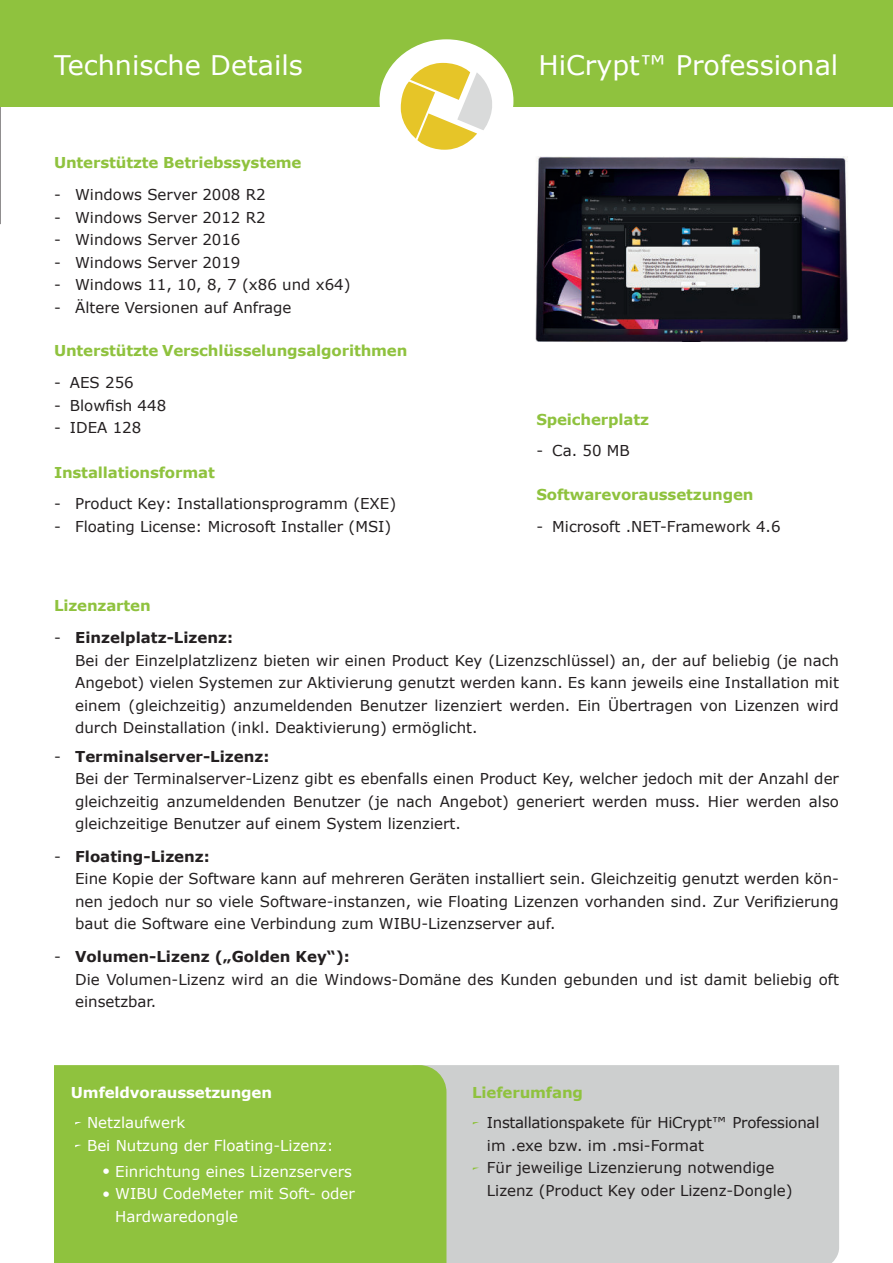
<style>
.page{position:relative;width:893px;height:1263px;background:#fff}
.page>*{position:absolute;margin:0;border:0;box-sizing:border-box;transform-origin:0 0}
.t1{font:27px "Verdana";color:#fff}
.t2{font:15px/22.5px "Verdana";color:#231f20}
.t3{font:700 15px "Verdana";letter-spacing:-.01em;color:#8fc23e}
.t4{font:15px/22.5px "Verdana";color:#fff}
.t5{font:700 15px "Verdana";color:#231f20}
.t6{font:700 15px "Verdana";letter-spacing:-.01em;color:#fff}
</style>
<div class="page">
<div style="left:446px;top:1065px;width:393px;height:198px;background:#cdcfcf"></div>
<div style="left:0;top:0;width:893px;height:106px;background:#8fc23e"></div>
<div style="left:379px;top:39px;width:134px;height:123px;background:#fff;border-radius:50%"></div>
<img style="left:410px;top:63px;width:60px;height:36px">
<img style="left:401px;top:82px;width:34px;height:57px">
<img style="left:417px;top:113px;width:60px;height:37px">
<svg style="left:457px;top:72px;width:35px;height:58px"></svg>
<div style="left:54px;top:1065px;width:392px;height:198px;background:#8fc23e"></div>
<svg style="left:75px;top:1122px;width:7px;height:2px"></svg>
<svg style="left:472px;top:1122px;width:7px;height:2px"></svg>
<svg style="left:472px;top:1167px;width:7px;height:3px"></svg>
<svg style="left:75px;top:1144px;width:7px;height:3px"></svg>
<img style="left:535px;top:157px;width:313px;height:184px">
<h1 class="t1" style="left:54px;top:54px;width:250px">Technische Details</h1>
<h1 class="t1" style="left:538px;top:54px;width:301px">HiCrypt™ Professional</h1>
<p class="t3" style="left:54px;top:157px;width:249px">Unterstützte Betriebssysteme</p>
<p class="t2" style="left:54px;top:185px;width:8px;text-align:justify">- - - - - -</p>
<p class="t2" style="left:75px;top:185px;width:277px">Windows Server 2008 R2<br>Windows Server 2012 R2<br>Windows Server 2016<br>Windows Server 2019<br>Windows 11, 10, 8, 7 (x86 und x64)<br>Ältere Versionen auf Anfrage</p>
<p class="t3" style="left:54px;top:345px;width:355px">Unterstützte Verschlüsselungsalgorithmen</p>
<p class="t2" style="left:54px;top:373px;width:8px;text-align:justify">- - -</p>
<p class="t2" style="left:70px;top:373px;width:98px">AES 256<br>Blowfish 448<br>IDEA 128</p>
<p class="t3" style="left:54px;top:466px;width:162px">Installationsformat</p>
<p class="t2" style="left:54px;top:494px;width:8px">- -</p>
<p class="t2" style="left:75px;top:494px;width:323px">Product Key: Installationsprogramm (EXE)<br>Floating License: Microsoft Installer (MSI)</p>
<p class="t3" style="left:54px;top:600px;width:98px">Lizenzarten</p>
<p class="t3" style="left:536px;top:413px;width:114px">Speicherplatz</p>
<p class="t2" style="left:536px;top:441px;width:8px">-</p>
<p class="t2" style="left:552px;top:441px;width:79px">Ca. 50 MB</p>
<p class="t3" style="left:536px;top:489px;width:219px">Softwarevoraussetzungen</p>
<p class="t2" style="left:536px;top:516px;width:8px">-</p>
<p class="t2" style="left:552px;top:516px;width:230px">Microsoft .NET-Framework 4.6</p>
<p class="t2" style="left:54px;top:627px;width:8px">-</p>
<p class="t2" style="left:54px;top:746px;width:8px">-</p>
<p class="t2" style="left:54px;top:846px;width:8px">-</p>
<p class="t2" style="left:54px;top:947px;width:8px">-</p>
<p class="t5" style="left:75px;top:632px;width:159px">Einzelplatz-Lizenz:</p>
<p class="t2" style="left:75px;top:650px;width:765px;text-align:justify">Bei der Einzelplatzlizenz bieten wir einen Product Key (Lizenzschlüssel) an, der auf beliebig (je nach Angebot) vielen Systemen zur Aktivierung genutzt werden kann. Es kann jeweils eine Installation mit einem (gleichzeitig) anzumeldenden Benutzer lizenziert werden. Ein Übertragen von Lizenzen wird durch Deinstallation (inkl. Deaktivierung) ermöglicht.</p>
<p class="t5" style="left:75px;top:750px;width:196px">Terminalserver-Lizenz:</p>
<p class="t2" style="left:75px;top:769px;width:765px;text-align:justify">Bei der Terminalserver-Lizenz gibt es ebenfalls einen Product Key, welcher jedoch mit der Anzahl der gleichzeitig anzumeldenden Benutzer (je nach Angebot) generiert werden muss. Hier werden also gleichzeitige Benutzer auf einem System lizenziert.</p>
<p class="t5" style="left:75px;top:850px;width:136px">Floating-Lizenz:</p>
<p class="t2" style="left:75px;top:869px;width:765px;text-align:justify">Eine Kopie der Software kann auf mehreren Geräten installiert sein. Gleichzeitig genutzt werden kön&shy;nen jedoch nur so viele Software-instanzen, wie Floating Lizenzen vorhanden sind. Zur Verifizierung baut die Software eine Verbindung zum WIBU-Lizenzserver auf.</p>
<p class="t5" style="left:75px;top:951px;width:276px">Volumen-Lizenz („Golden Key“):</p>
<p class="t2" style="left:75px;top:969px;width:765px">Die Volumen-Lizenz wird an die Windows-Domäne des Kunden gebunden und ist damit beliebig oft einsetzbar.</p>
<p class="t6" style="left:71px;top:1086px;width:203px">Umfeldvoraussetzungen</p>
<p class="t3" style="left:472px;top:1086px;width:112px">Lieferumfang</p>
<p class="t4" style="left:87px;top:1113px;width:248px">Netzlaufwerk<br>Bei Nutzung der Floating-Lizenz:</p>
<p class="t4" style="left:102px;top:1161px;width:251px">• Einrichtung eines Lizenzservers</p>
<p class="t4" style="left:115px;top:1184px;width:241px;text-indent:-13px">• WIBU CodeMeter mit Soft- oder<br>Hardwaredongle</p>
<p class="t2" style="left:487px;top:1113px;width:334px">Installationspakete für HiCrypt™ Professional im .exe bzw. im .msi-Format<br>Für jeweilige Lizenzierung notwendige Lizenz (Product Key oder Lizenz-Dongle)</p>
</div>
